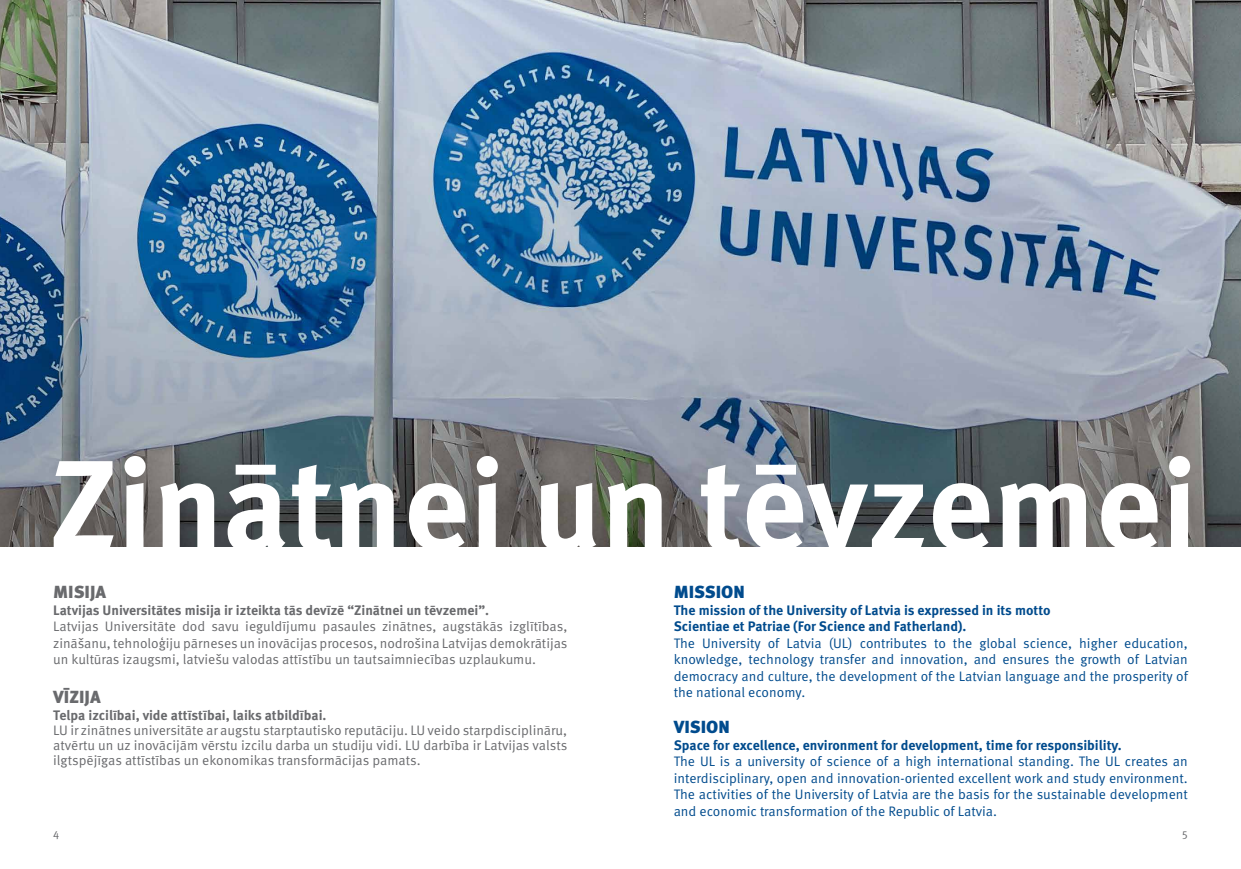
<style>
.page{position:relative;width:1241px;height:869px;background:#fff}
.page>*{position:absolute;margin:0;border:0;box-sizing:border-box;transform-origin:0 0}
.t1{font:700 127.5px "Meta Pro";color:#fff}
.t2{font:900 17.5px "Meta Pro";color:#004b8d}
.t3{font:900 17.5px "Meta Pro";color:#696a6d}
.t4{font:13.75px/16.5px "Meta Pro Norm";color:#004b8d;text-align:justify}
.t5{font:13.75px/16.5px "Meta Pro Norm";letter-spacing:-.005em;color:#696a6d;text-align:justify}
.t6{font:700 13.75px/16.5px "Meta Pro";color:#004b8d}
.t7{font:700 13.75px "Meta Pro";color:#696a6d}
.t8{font:11.25px "Meta Pro Norm";color:#696a6d}
</style>
<div class="page">
<img style="left:0;top:0;width:1240px;height:546px">
<h1 class="t1" style="left:49px;top:405px;width:1149px">Zinātnei un tēvzemei</h1>
<p class="t3" style="left:53px;top:578px;width:54px">MISIJA</p>
<p class="t7" style="left:53px;top:599px;width:437px">Latvijas Universitātes misija ir izteikta tās devīzē “Zinātnei un tēvzemei”.</p>
<p class="t5" style="left:53px;top:617px;width:515px">Latvijas Universitāte dod savu ieguldījumu pasaules zinātnes, augstākās izglītības, zināšanu, tehnoloģiju pārneses un inovācijas procesos, nodrošina Latvijas demokrātijas un kultūras izaugsmi, latviešu valodas attīstību un tautsaimniecības uzplaukumu.</p>
<p class="t3" style="left:53px;top:683px;width:49px">VĪZIJA</p>
<p class="t7" style="left:53px;top:704px;width:275px">Telpa izcilībai, vide attīstībai, laiks atbildībai.</p>
<p class="t5" style="left:53px;top:721px;width:515px;line-height:15px">LU ir zinātnes universitāte ar augstu starptautisko reputāciju. LU veido starpdisciplināru, atvērtu un uz inovācijām vērstu izcilu darba un studiju vidi. LU darbība ir Latvijas valsts ilgtspējīgas attīstības un ekonomikas transformācijas pamats.</p>
<p class="t2" style="left:673px;top:578px;width:73px">MISSION</p>
<p class="t6" style="left:673px;top:600px;width:378px">The mission of the University of Latvia is expressed in its motto<br>Scientiae et Patriae (For Science and Fatherland).</p>
<p class="t4" style="left:673px;top:633px;width:515px">The University of Latvia (UL) contributes to the global science, higher education, knowledge, technology transfer and innovation, and ensures the growth of Latvian democracy and culture, the development of the Latvian language and the prosperity of the national economy.</p>
<p class="t2" style="left:673px;top:713px;width:58px">VISION</p>
<p class="t6" style="left:673px;top:735px;width:449px">Space for excellence, environment for development, time for responsibility.</p>
<p class="t4" style="left:673px;top:752px;width:515px">The UL is a university of science of a high international standing. The UL creates an interdisciplinary, open and innovation-oriented excellent work and study environment.<br>The activities of the University of Latvia are the basis for the sustainable development and economic transformation of the Republic of Latvia.</p>
<p class="t8" style="left:53px;top:824px;width:8px">4</p>
<p class="t8" style="left:1181px;top:824px;width:7px">5</p>
</div>
